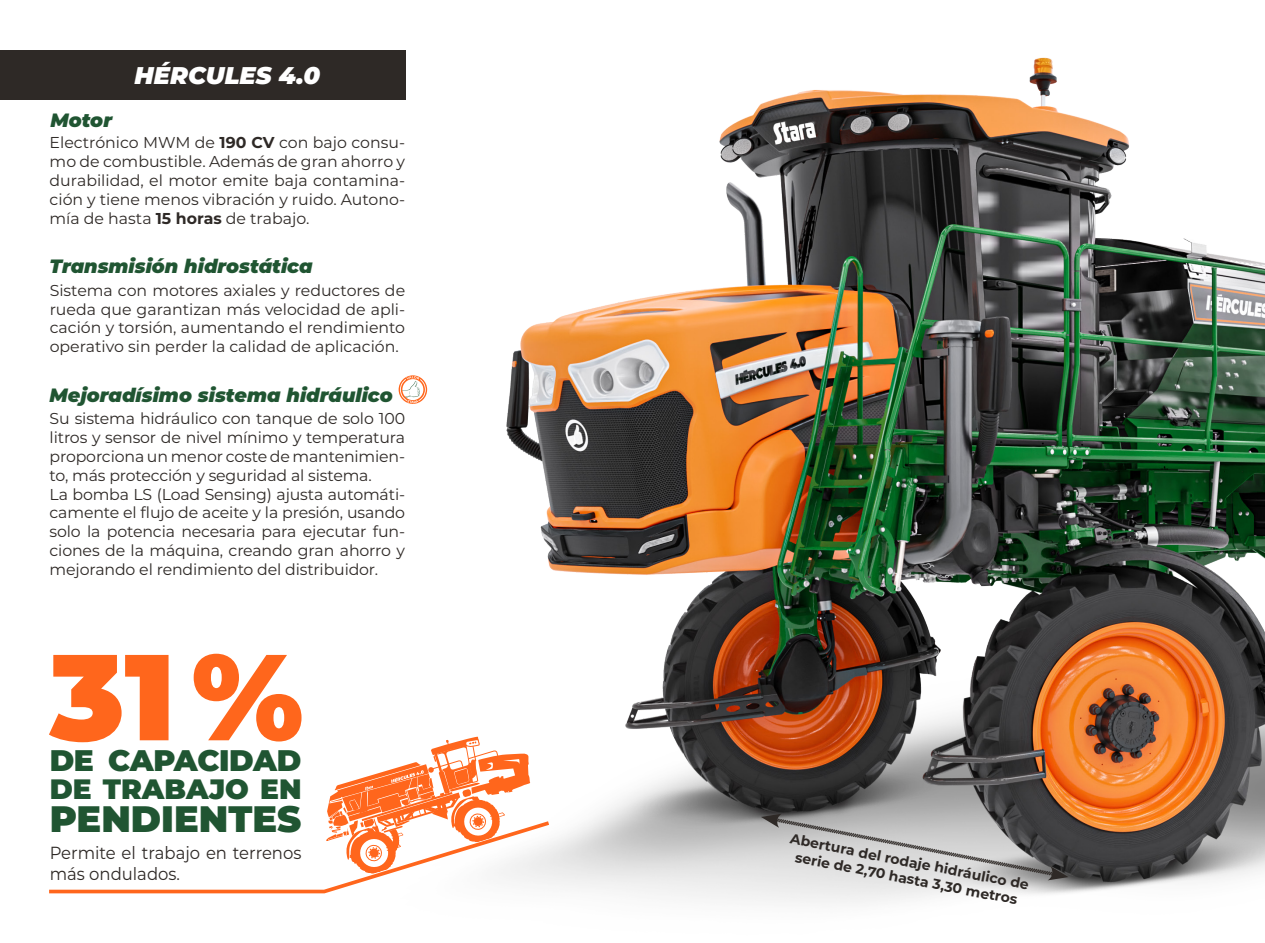
<style>
.page{position:relative;width:1265px;height:943px;background:#fff}
.page>*{position:absolute;margin:0;border:0;box-sizing:border-box;transform-origin:0 0}
.t1{font:900 121.98px "Montserrat";color:#ff661c}
.t2{font:900 36.75px "Montserrat";color:#205532}
.t3{font:900 29.75px "Montserrat";letter-spacing:-.01em;color:#205532}
.t4{font:900 28px "Montserrat";color:#205532}
.t5{font:italic 900 24.15px "Montserrat";color:#fff}
.t6{font:italic 900 19.25px "Montserrat";color:#205532}
.t7{font:17.5px/21px "Montserrat";color:#2e2926;scale:.94 1}
.t8{font:15.75px/18.9px "Montserrat";letter-spacing:-.01em;color:#2e2926;text-align:justify}
.t9{font:700 14px/16.8px "Montserrat";color:#2e2926;text-align:center}
.s1{font-weight:700}
</style>
<div class="page">
<img style="left:266px;top:50px;width:999px;height:853px">
<svg style="left:761px;top:813px;width:308px;height:67px;background:#b0b0b0"></svg>
<svg style="left:399px;top:375px;width:28px;height:29px"></svg>
<div style="left:0;top:50px;width:405px;height:49px;background:#2e2926"></div>
<svg style="left:49px;top:736px;width:504px;height:159px"></svg>
<p class="t5" style="left:134px;top:58px;width:187px">HÉRCULES 4.0</p>
<p class="t6" style="left:50px;top:105px;width:63px">Motor</p>
<p class="t8" style="left:50px;top:132px;width:357px">Electrónico MWM de <span class="s1">190 CV</span> con bajo consu&shy;mo de combustible. Además de gran ahorro y durabilidad, el motor emite baja contamina&shy;ción y tiene menos vibración y ruido. Autono&shy;mía de hasta <span class="s1">15 horas</span> de trabajo.</p>
<p class="t6" style="left:50px;top:251px;width:264px">Transmisión hidrostática</p>
<p class="t8" style="left:50px;top:280px;width:357px">Sistema con motores axiales y reductores de rueda que garantizan más velocidad de apli&shy;cación y torsión, aumentando el rendimiento operativo sin perder la calidad de aplicación.</p>
<p class="t6" style="left:50px;top:381px;width:345px">Mejoradísimo sistema hidráulico</p>
<p class="t8" style="left:50px;top:408px;width:357px">Su sistema hidráulico con tanque de solo 100 litros y sensor de nivel mínimo y temperatura proporciona un menor coste de mantenimien&shy;to, más protección y seguridad al sistema.</p>
<p class="t8" style="left:50px;top:484px;width:357px">La bomba LS (Load Sensing) ajusta automáti&shy;camente el flujo de aceite y la presión, usando solo la potencia necesaria para ejecutar fun&shy;ciones de la máquina, creando gran ahorro y mejorando el rendimiento del distribuidor.</p>
<p class="t1" style="left:50px;top:605px;width:255px">31%</p>
<p class="t4" style="left:50px;top:768px;width:253px">DE TRABAJO EN</p>
<p class="t2" style="left:50px;top:791px;width:253px">PENDIENTES</p>
<p class="t7" style="left:50px;top:841px;width:269px">Permite el trabajo en terrenos más ondulados.</p>
<p class="t3" style="left:50px;top:738px;width:253px">DE CAPACIDAD</p>
<p class="t9" style="left:792px;top:829px;width:244px;rotate:11deg">Abertura del rodaje hidráulico de serie de 2,70 hasta 3,30 metros</p>
</div>
